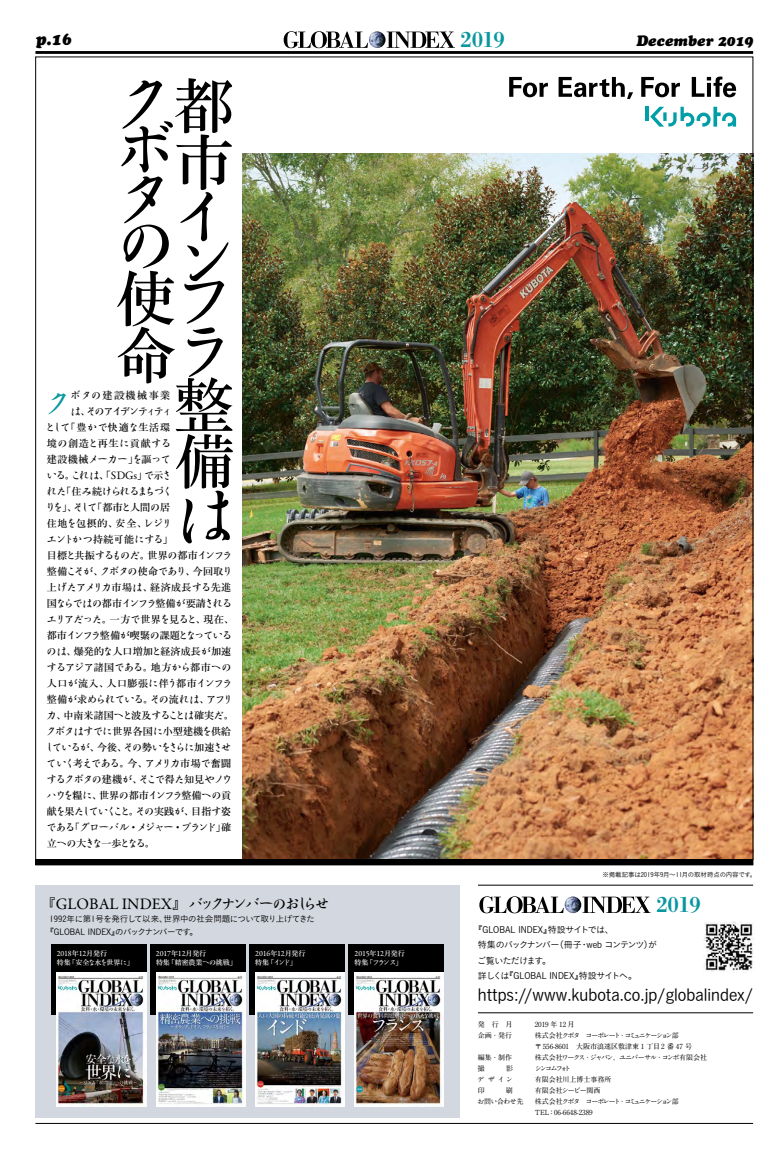
<style>
.page{position:relative;width:773px;height:1153px;background:#fff}
.page>*{position:absolute;margin:0;border:0;box-sizing:border-box;transform-origin:0 0}
.t1{font:60px/46.7px "Ro KM Std B";color:#000}
.t2{font:700 60px/56.2px "Ro H Min Sink Std";color:#000}
.t3{font:26px "Ro KM Std B";color:#09979f}
.t4{font:500 22px "Bodoni BE";letter-spacing:-.02em;color:#09979f}
.t5{font:italic 17px "Cooper Black Std";color:#000}
.t6{font:16.6px "Koburina Go Std W3";color:#000}
.t7{font:italic 15px "Cooper Black Std";color:#000}
.t8{font:14px "Ro KM Std B";letter-spacing:-.21em;color:#000}
.t9{font:10px/16px "Ro KM Std B";letter-spacing:-.1em;color:#000}
.t10{font:10px/16px "Ro KM Std B";letter-spacing:-.125em;color:#000}
.t11{font:700 10px/16px "Ro H Min Sink Std";letter-spacing:.015em;color:#000}
.t12{font:700 10px "Ro H Min Sink Std";letter-spacing:.045em;color:#000}
.t13{font:700 10px/16px "Ro H Min Sink Std";letter-spacing:.065em;color:#000}
.t14{font:700 10px/16px "Ro H Min Sink Std";letter-spacing:.085em;color:#000}
.t15{font:10px "Ro KM Std B";letter-spacing:-.045em;color:#000}
.t16{font:10px "Ro KM Std B";letter-spacing:-.14em;color:#000}
.t17{font:9px/15.5px "Koburina Go Std W3";letter-spacing:-.045em;color:#000}
.t18{font:8.5px/13px "Koburina Go Std W3";letter-spacing:-.05em;color:#000}
.t19{font:8.1px "Garamond Premr Pro";letter-spacing:-.02em;color:#fff}
.t20{font:700 7px/11px "A1 Mincho Std";letter-spacing:-.085em;color:#000}
.t21{font:700 7px/11px "A1 Mincho Std";letter-spacing:-.13em;color:#000}
.t22{font:700 7px "Ro H Min Sink Std";letter-spacing:-.005em;color:#fff}
.t23{font:700 7px "A1 Mincho Std";letter-spacing:-.06em;color:#000}
.t24{font:700 7px "A1 Mincho Std";letter-spacing:-.14em;color:#000}
.t25{font:700 7px/11px "A1 Mincho Std";color:#000}
.t26{font:700 7px "A1 Mincho Std";letter-spacing:-.26em;color:#000}
.t27{font:700 7px "A1 Mincho Std";letter-spacing:-.08em;color:#000}
.t28{font:6.5px "Koburina Go Std W3";color:#000}
.s1{font-family:"Ro KM Std B";font-weight:400}
.s2{font-family:"Ro H Min Sink Std";font-weight:700}
.s3{font-family:"Garamond Premr Pro";font-size:11.5px}
.s4{font-family:"Garamond Premr Pro";font-size:16.1px}
.s5{font-family:"Ro H Min Sink Std";font-weight:700;font-size:7px}
</style>
<div class="page">
<hr style="left:35px;top:51px;width:718px;height:3px;background:#000">
<svg style="left:283px;top:31px;width:85px;height:17px"></svg>
<svg style="left:386px;top:32px;width:69px;height:16px"></svg>
<img style="left:369px;top:31px;width:16px;height:17px;border-radius:8px">
<img style="left:242px;top:153px;width:509px;height:706px">
<hr style="left:645px;top:107px;width:4px;height:14px;background:#009fa8">
<svg style="left:650px;top:107px;width:86px;height:20px"></svg>
<svg style="left:641px;top:77px;width:38px;height:20px"></svg>
<svg style="left:509px;top:77px;width:39px;height:20px"></svg>
<svg style="left:558px;top:77px;width:75px;height:22px"></svg>
<svg style="left:691px;top:77px;width:45px;height:20px"></svg>
<hr style="left:478px;top:1012px;width:275px;height:1px;background:#000">
<hr style="left:478px;top:884px;width:275px;height:1px;background:#000">
<hr style="left:35px;top:1123px;width:718px;height:1px;background:#000">
<svg style="left:479px;top:896px;width:84px;height:17px"></svg>
<svg style="left:582px;top:896px;width:68px;height:17px"></svg>
<img style="left:564px;top:896px;width:17px;height:17px;border-radius:8px">
<img style="left:703px;top:921px;width:51px;height:50px">
<div style="left:35px;top:884px;width:424px;height:233px;background:#d3d7e0"></div>
<div style="left:150px;top:944px;width:95px;height:71px;background:#000"></div>
<div style="left:349px;top:944px;width:95px;height:71px;background:#000"></div>
<div style="left:51px;top:944px;width:95px;height:71px;background:#000"></div>
<img style="left:156px;top:972px;width:89px;height:133px">
<img style="left:57px;top:972px;width:89px;height:134px">
<img style="left:354px;top:972px;width:90px;height:134px">
<div style="left:249px;top:944px;width:95px;height:71px;background:#000"></div>
<img style="left:255px;top:972px;width:89px;height:134px">
<div style="left:35px;top:859px;width:718px;height:6px;background:#000"></div>
<h3 class="t5" style="left:35px;top:29px;width:38px">p.16</h3>
<h3 class="t4" style="left:460px;top:27px;width:46px">2019</h3>
<h3 class="t7" style="left:636px;top:31px;width:119px">December 2019</h3>
<h1 class="t2" style="left:174px;top:79px;width:60px">都市</h1>
<h1 class="t1" style="left:174px;top:197px;width:56px;line-height:45.8px">イン</h1>
<h1 class="t1" style="left:116px;top:83px;width:58px">クボタの</h1>
<h1 class="t2" style="left:116px;top:271px;width:110px">使<span class="s1">フ</span></h1>
<h1 class="t1" style="left:174px;top:328px;width:50px">ラ</h1>
<h1 class="t2" style="left:174px;top:379px;width:60px;line-height:55.1px">整備</h1>
<h1 class="t1" style="left:174px;top:495px;width:57px">は</h1>
<h1 class="t2" style="left:116px;top:328px;width:61px">命</h1>
<h2 class="t3" style="left:46px;top:390px;width:27px">ク</h2>
<p class="t12" style="left:71px;top:388px;width:101px"><span class="s1">ボタの</span>建設機械事業</p>
<p class="t16" style="left:70px;top:406px;width:103px">は<span class="s2">、</span>そのアイデンティティ</p>
<p class="t14" style="left:45px;top:419px;width:127px"><span class="s1">として</span>｢豊<span class="s1">かで</span>快適<span class="s1">な</span>生活環境<span class="s1">の</span>創造<span class="s1">と</span>再生<span class="s1">に</span>貢献<span class="s1">する</span></p>
<p class="t9" style="left:47px;top:451px;width:127px"><span class="s2">建設機械</span>メーカー<span class="s2">｣</span>を<span class="s2">謳</span>っている<span class="s2">。</span>これは<span class="s2">、｢</span><span class="s3">SDGs</span><span class="s2">」</span>で<span class="s2">示</span>された<span class="s2">｢住</span>み<span class="s2">続</span>けられるまちづく</p>
<p class="t13" style="left:45px;top:499px;width:128px"><span class="s1">りを</span>｣、<span class="s1">そして</span>｢都市<span class="s1">と</span>人間<span class="s1">の</span>居住地<span class="s1">を</span>包摂的、安全、<span class="s1">レジリ</span></p>
<p class="t9" style="left:47px;top:531px;width:187px">エントかつ<span class="s2">持続可能</span>にする<span class="s2">」<br>目標</span>と<span class="s2">共振</span>するものだ<span class="s2">。世界</span>の<span class="s2">都市</span>インフラ<span class="s2">整備</span>こそが<span class="s2">、</span>クボタの<span class="s2">使命</span>であり<span class="s2">、今回取</span>り</p>
<p class="t12" style="left:47px;top:580px;width:186px">上<span class="s1">げたアメリカ</span>市場<span class="s1">は</span>、経済成長<span class="s1">する</span>先進</p>
<p class="t10" style="left:47px;top:595px;width:189px"><span class="s2">国</span>ならではの<span class="s2">都市</span>インフラ<span class="s2">整備</span>が<span class="s2">要請</span>されるエリアだった<span class="s2">。一方</span>で<span class="s2">世界</span>を<span class="s2">見</span>ると<span class="s2">、現在、都市</span>インフラ<span class="s2">整備</span>が<span class="s2">喫緊</span>の<span class="s2">課題</span>となっている</p>
<p class="t11" style="left:47px;top:643px;width:186px"><span class="s1">のは</span>、爆発的<span class="s1">な</span>人口増加<span class="s1">と</span>経済成長<span class="s1">が</span>加速</p>
<p class="t15" style="left:47px;top:662px;width:186px">するアジア<span class="s2">諸国</span>である<span class="s2">。地方</span>から<span class="s2">都市</span>への</p>
<p class="t12" style="left:47px;top:676px;width:187px">人口<span class="s1">が</span>流入、人口膨張<span class="s1">に</span>伴<span class="s1">う</span>都市<span class="s1">インフラ</span></p>
<p class="t9" style="left:47px;top:691px;width:187px"><span class="s2">整備</span>が<span class="s2">求</span>められている<span class="s2">。</span>その<span class="s2">流</span>れは<span class="s2">、</span>アフリ</p>
<p class="t11" style="left:47px;top:707px;width:189px"><span class="s1">カ</span>、中南米諸国<span class="s1">へと</span>波及<span class="s1">することは</span>確実<span class="s1">だ</span>。<span class="s1">クボタはすでに</span>世界各国<span class="s1">に</span>小型建機<span class="s1">を</span>供給</p>
<p class="t9" style="left:45px;top:739px;width:188px;text-align:justify">しているが<span class="s2">、今後、</span>その<span class="s2">勢</span>いをさらに<span class="s2">加速</span>させていく<span class="s2">考</span>えである<span class="s2">。今、</span>アメリカ<span class="s2">市場</span>で<span class="s2">奮闘</span>するクボタの<span class="s2">建機</span>が<span class="s2">、</span>そこで<span class="s2">得</span>た<span class="s2">知見</span>やノウハウを<span class="s2">糧</span>に<span class="s2">、世界</span>の<span class="s2">都市</span>インフラ<span class="s2">整備</span>への<span class="s2">貢献</span>を<span class="s2">果</span>たしていくこと<span class="s2">。</span>その<span class="s2">実践</span>が<span class="s2">、目指</span>す<span class="s2">姿</span>である<span class="s2">｢</span>グローバル<span class="s2">・</span>メジャー<span class="s2">・</span>ブランド<span class="s2">｣確立</span>への<span class="s2">大</span>きな<span class="s2">一歩</span>となる<span class="s2">。</span></p>
<p class="t28" style="left:602px;top:869px;width:155px">※掲載記事は2019年9月〜11月の取材時点の内容です。</p>
<h3 class="t8" style="left:42px;top:896px;width:288px"><span class="s2">『</span><span class="s4">GLOBAL INDEX</span><span class="s2">』</span> バックナンバーのおしらせ</h3>
<h3 class="t4" style="left:656px;top:891px;width:46px">2019</h3>
<p class="t18" style="left:45px;top:912px;width:271px;text-indent:4px">1992年に第1号を発行して以来、世界中の社会問題について取り上げてきた『GLOBAL INDEX』のバックナンバーです。</p>
<p class="t17" style="left:477px;top:921px;width:181px;text-indent:-4px">『GLOBAL INDEX』特設サイトでは、<br>特集のバックナンバー（冊子・web コンテンツ）がご覧いただけます。<br>詳しくは『GLOBAL INDEX』特設サイトへ。</p>
<h3 class="t6" style="left:478px;top:982px;width:277px">https://www.kubota.co.jp/globalindex/</h3>
<p class="t19" style="left:57px;top:948px;width:52px">2018<span class="s5">年</span>12<span class="s5">月発行</span></p>
<p class="t22" style="left:57px;top:958px;width:79px">特集「安全<span class="s1">な</span>水<span class="s1">を</span>世界<span class="s1">に</span>」</p>
<p class="t19" style="left:156px;top:948px;width:52px">2017<span class="s5">年</span>12<span class="s5">月発行</span></p>
<p class="t22" style="left:156px;top:958px;width:82px">特集「精密農業<span class="s1">への</span>挑戦」</p>
<p class="t19" style="left:255px;top:948px;width:52px">2016<span class="s5">年</span>12<span class="s5">月発行</span></p>
<p class="t22" style="left:255px;top:958px;width:43px">特集「<span class="s1">インド</span>」</p>
<p class="t19" style="left:354px;top:948px;width:52px">2015<span class="s5">年</span>12<span class="s5">月発行</span></p>
<p class="t22" style="left:354px;top:958px;width:49px">特集「<span class="s1">フランス</span>」</p>
<p class="t23" style="left:478px;top:1018px;width:36px">発　行　月</p>
<p class="t23" style="left:534px;top:1018px;width:41px">2019 年 12 月</p>
<p class="t23" style="left:478px;top:1029px;width:36px">企画・発行</p>
<p class="t20" style="left:534px;top:1029px;width:159px">株式会社クボタ　コーポレート・コミュニケーション部〒556-8601　大阪市浪速区敷津東 1 丁目 2 番 47 号</p>
<p class="t23" style="left:478px;top:1051px;width:36px">編集・制作</p>
<p class="t24" style="left:534px;top:1051px;width:174px">株式会社ワークス・ジャパン、ユニバーサル・コンボ有限会社</p>
<p class="t23" style="left:478px;top:1062px;width:37px">撮　　　影</p>
<p class="t26" style="left:534px;top:1062px;width:38px">シンコムフォト</p>
<p class="t23" style="left:477px;top:1073px;width:37px">デザイン</p>
<p class="t25" style="left:534px;top:1073px;width:78px">有限会社川上博士事務所有限会社シービー関西</p>
<p class="t27" style="left:477px;top:1095px;width:47px">お問い合わせ先</p>
<p class="t21" style="left:534px;top:1095px;width:145px">株式会社クボタ　コーポレート・コミュニケーション部<br>TEL：06-6648-2389</p>
</div>
